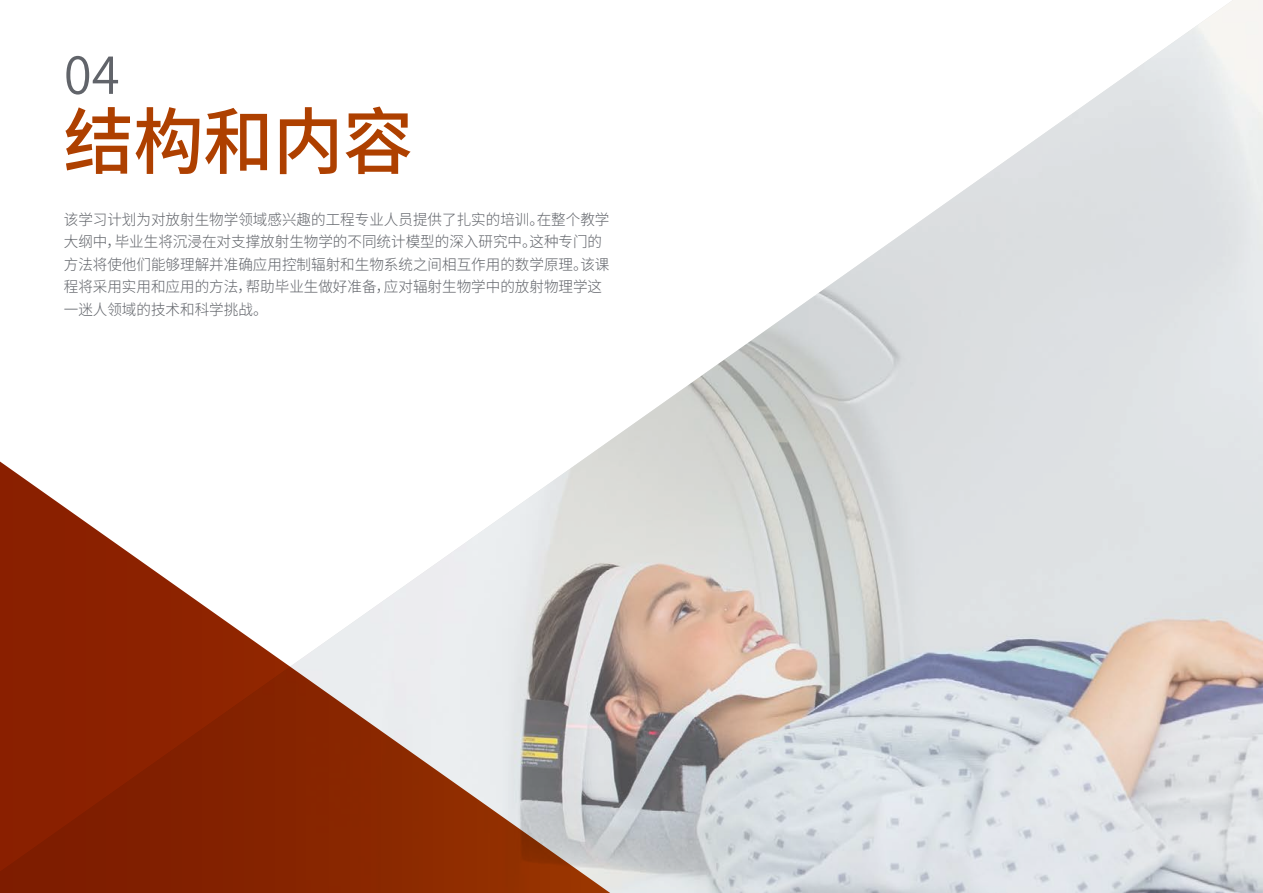
<style>
.page{position:relative;width:1263px;height:893px;background:#fff}
.page>*{position:absolute;margin:0;border:0;box-sizing:border-box;transform-origin:0 0}
.t1{font:500 72px "Source Han Sans CN";color:#ae4000}
.t2{font:52.5px "Source Han Sans CN";color:#61646a}
.t3{font:300 15px/22.5px "Source Han Sans CN";color:#61646a}
</style>
<div class="page">
<img style="left:602px;top:0;width:661px;height:893px">
<svg style="left:0;top:446px;width:640px;height:447px"></svg>
<h2 class="t2" style="left:64px;top:45px;width:57px">04</h2>
<h1 class="t1" style="left:64px;top:101px;width:351px">结构和内容</h1>
<p class="t3" style="left:64px;top:208px;width:547px">该学习计划为对放射生物学领域感兴趣的工程专业人员提供了扎实的培训。在整个教学大纲中，毕业生将沉浸在对支撑放射生物学的不同统计模型的深入研究中。这种专门的方法将使他们能够理解并准确应用控制辐射和生物系统之间相互作用的数学原理。该课程将采用实用和应用的方法，帮助毕业生做好准备，应对辐射生物学中的放射物理学这一迷人领域的技术和科学挑战。</p>
</div>
